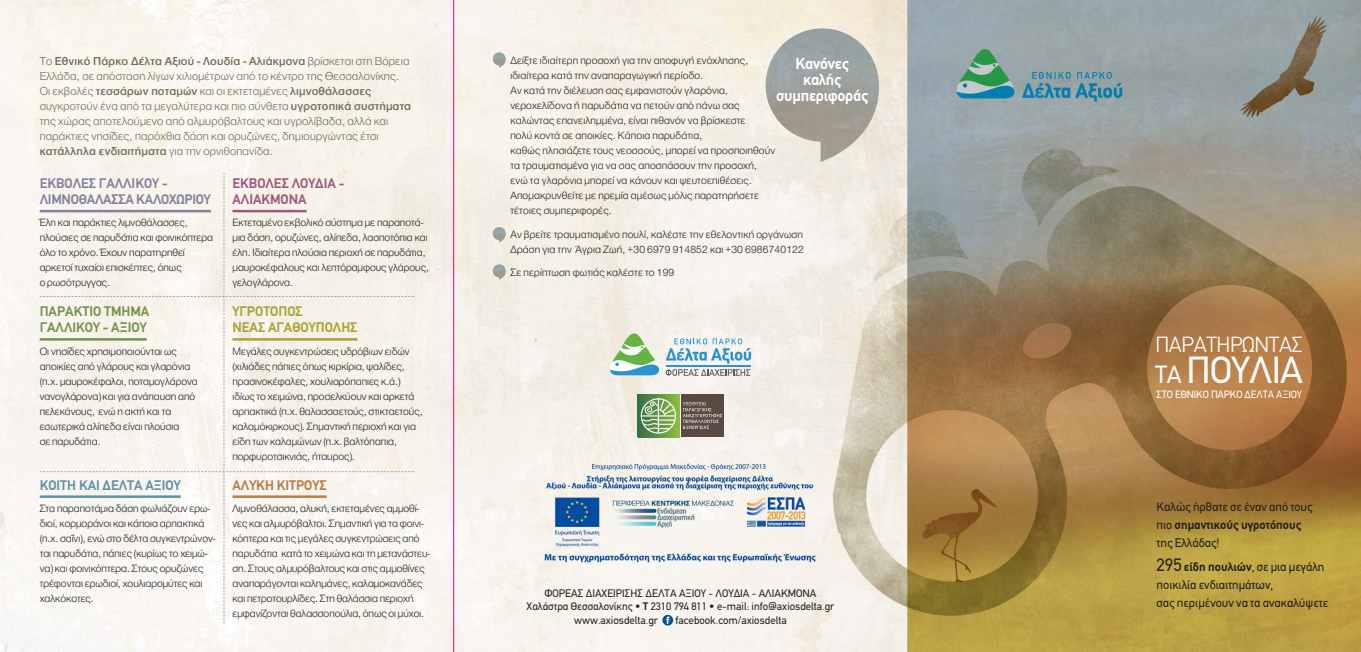
<style>
.page{position:relative;width:1361px;height:652px;background:#fff}
.page>*{position:absolute;margin:0;border:0;box-sizing:border-box;transform-origin:0 0}
.t1{font:38px "PF Din Text";letter-spacing:-.015em;color:#fff}
.t2{font:300 22px "PF Din Text";letter-spacing:-.015em;color:#fff}
.t3{font:700 16px/16px "PF Din Text";letter-spacing:-.015em;color:#fff;text-align:center}
.t4{font:700 14px/16px "PF Din Text";letter-spacing:-.015em;color:#8482a2}
.t5{font:700 14px/16px "PF Din Text";color:#79914e}
.t6{font:700 14px/16px "PF Din Text";color:#aba136}
.t7{font:700 14px/16px "PF Din Text";color:#a1587b}
.t8{font:700 14px "PF Din Text";color:#5e91a8}
.t9{font:700 14px "PF Din Text";color:#b87d45}
.t10{font:12.5px/18px "PF Din Text";color:#231f20}
.t11{font:300 12px/15px "CF Helvetica";letter-spacing:.015em;color:#6d6c54}
.t12{font:300 11px/15px "CF Helvetica";color:#231f20}
.t13{font:11px "PF Din Text";color:#231f20}
.t14{font:10.7px "PF Din Text";letter-spacing:-.015em;color:#fff}
.s1{font-weight:500}
.s2{font-weight:700}
.s3{font-size:25px}
.s4{font-size:18px}
</style>
<div class="page">
<img style="left:0;top:0;width:1361px;height:652px">
<svg style="left:610px;top:333px;width:141px;height:43px"></svg>
<hr style="left:665px;top:365px;width:85px;height:1px;background:#2c93d1">
<div style="left:681px;top:395px;width:42px;height:42px;background:#5a4a42"></div>
<hr style="left:680px;top:395px;width:1px;height:42px;background:#8ec13f">
<div style="left:637px;top:395px;width:43px;height:42px;background:linear-gradient(to right,#366c45,#8dbc41)"></div>
<hr style="left:637px;top:395px;width:1px;height:42px;background:#346f43">
<svg style="left:641px;top:398px;width:35px;height:36px"></svg>
<svg style="left:683px;top:402px;width:39px;height:27px"></svg>
<svg style="left:40px;top:173px;width:374px;height:451px"></svg>
<hr style="left:453px;top:0;width:1px;height:652px;background:#ec008c">
<img style="left:765px;top:28px;width:114px;height:134px">
<img style="left:493px;top:52px;width:13px;height:16px">
<img style="left:493px;top:227px;width:13px;height:15px">
<img style="left:493px;top:264px;width:13px;height:16px">
<svg style="left:662px;top:615px;width:11px;height:11px"></svg>
<svg style="left:666px;top:616px;width:3px;height:8px"></svg>
<p class="t11" style="left:40px;top:54px;width:373px">Το <span class="s1">Εθνικό Πάρκο Δέλτα Αξιού - Λουδία - Αλιάκμονα</span> βρίσκεται στη Βόρεια Ελλάδα, σε απόσταση λίγων χιλιομέτρων από το κέντρο της Θεσσαλονίκης.<br>Οι εκβολές <span class="s1">τεσσάρων ποταμών</span> και οι εκτεταμένες <span class="s1">λιμνοθάλασσες </span>συγκροτούν ένα από τα μεγαλύτερα και πιο σύνθετα <span class="s1">υγροτοπικά συστήματα </span>της χώρας αποτελούμενο από αλμυρόβαλτους και υγρολίβαδα, αλλά και παράκτιες νησίδες, παρόχθια δάση και ορυζώνες, δημιουργώντας έτσι <span class="s1">κατάλληλα ενδιαιτήματα</span> για την ορνιθοπανίδα.</p>
<p class="t4" style="left:40px;top:177px;width:173px">ΕΚΒΟΛΕΣ ΓΑΛΛΙΚΟΥ -<br>ΛΙΜΝΟΘΑΛΑΣΣΑ ΚΑΛΟΧΩΡΙΟΥ</p>
<p class="t12" style="left:40px;top:216px;width:175px">Έλη και παράκτιες λιμνοθάλασσες, πλούσιες σε παρυδάτια και φοινικόπτερα όλο το χρόνο. Έχουν παρατηρηθεί αρκετοί τυχαίοι επισκέπτες, όπως<br>ο ρωσότρυγγας.</p>
<p class="t5" style="left:40px;top:305px;width:111px">ΠΑΡΑΚΤΙΟ ΤΜΗΜΑ<br>ΓΑΛΛΙΚΟΥ - ΑΞΙΟΥ</p>
<p class="t12" style="left:40px;top:344px;width:160px">Οι νησίδες χρησιμοποιούνται ως αποικίες από γλάρους και γλαρόνια (π.χ. μαυροκέφαλοι, ποταμογλάρονα νανογλάρονα) και για ανάπαυση από πελεκάνους, ενώ η ακτή και τα εσωτερικά αλίπεδα είναι πλούσια<br>σε παρυδάτια.</p>
<p class="t8" style="left:40px;top:480px;width:143px">ΚΟΙΤΗ ΚΑΙ ΔΕΛΤΑ ΑΞΙΟΥ</p>
<p class="t12" style="left:40px;top:502px;width:177px">Στα παραποτάμια δάση φωλιάζουν ερω&shy;διοί, κορμοράνοι και κάποια αρπακτικά (π.χ. σαΐνι), ενώ στο δέλτα συγκεντρώνον&shy;ται παρυδάτια, πάπιες (κυρίως το χειμώ&shy;να) και φοινικόπτερα. Στους ορυζώνες τρέφονται ερωδιοί, χουλιαρομύτες και χαλκόκοτες.</p>
<p class="t7" style="left:232px;top:177px;width:113px">ΕΚΒΟΛΕΣ ΛΟΥΔΙΑ -<br>ΑΛΙΑΚΜΟΝΑ</p>
<p class="t12" style="left:232px;top:216px;width:198px">Εκτεταμένο εκβολικό σύστημα με παραποτά&shy;μια δάση, ορυζώνες, αλίπεδα, λασποτόπια και έλη. Ιδιαίτερα πλούσια περιοχή σε παρυδάτια, μαυροκέφαλους και λεπτόραμφους γλάρους, γελογλάρονα.</p>
<p class="t6" style="left:232px;top:305px;width:126px">ΥΓΡΟΤΟΠΟΣ<br>ΝΕΑΣ ΑΓΑΘΟΥΠΟΛΗΣ</p>
<p class="t12" style="left:232px;top:344px;width:192px">Μεγάλες συγκεντρώσεις υδρόβιων ειδών (χιλιάδες πάπιες όπως κιρκίρια, ψαλίδες, πρασινοκέφαλες, χουλιαρόπαπιες κ.ά.) ιδίως το χειμώνα, προσελκύουν και αρκετά αρπακτικά (π.χ. θαλασσαετούς, στικταετούς, καλαμόκιρκους). Σημαντική περιοχή και για είδη των καλαμώνων (π.χ. βαλτόπαπια, πορφυροτσικνιάς, ήταυρος).</p>
<p class="t9" style="left:232px;top:480px;width:96px">ΑΛΥΚΗ ΚΙΤΡΟΥΣ</p>
<p class="t12" style="left:232px;top:502px;width:199px">Λιμνοθάλασσα, αλυκή, εκτεταμένες αμμοθί&shy;νες και αλμυρόβαλτοι. Σημαντική για τα φοινι&shy;κόπτερα και τις μεγάλες συγκεντρώσεις από παρυδάτια κατά το χειμώνα και τη μετανάστευ&shy;ση. Στους αλμυρόβαλτους και στις αμμοθίνες αναπαράγονται καλημάνες, καλαμοκανάδες και πετροτουρλίδες. Στη θαλάσσια περιοχή εμφανίζονται θαλασσοπούλια, όπως οι μύχοι.</p>
<p class="t12" style="left:510px;top:54px;width:266px">Δείξτε ιδιαίτερη προσοχή για την αποφυγή ενόχλησης, ιδιαίτερα κατά την αναπαραγωγική περίοδο.<br>Αν κατά την διέλευση σας εμφανιστούν γλαρόνια, νεροχελίδονα ή παρυδάτια να πετούν από πάνω σας καλώντας επανειλημμένα, είναι πιθανόν να βρίσκεστε<br>πολύ κοντά σε αποικίες. Κάποια παρυδάτια,<br>καθώς πλησιάζετε τους νεοσσούς, μπορεί να προσποιηθούν τα τραυματισμένα για να σας αποσπάσουν την προσοχή, ενώ τα γλαρόνια μπορεί να κάνουν και ψευτοεπιθέσεις.<br>Απομακρυνθείτε με ηρεμία αμέσως μόλις παρατηρήσετε τέτοιες συμπεριφορές.</p>
<p class="t12" style="left:510px;top:227px;width:295px">Αν βρείτε τραυματισμένο πουλί, καλέστε την εθελοντική οργάνωση<br>Δράση για την Άγρια Ζωή, +30 6979 914852 και +30 6986740122</p>
<p class="t12" style="left:510px;top:266px;width:165px">Σε περίπτωση φωτιάς καλέστε το 199</p>
<h3 class="t3" style="left:776px;top:57px;width:93px">Κανόνες καλής συμπεριφοράς</h3>
<p class="t13" style="left:544px;top:590px;width:274px">ΦΟΡΕΑΣ ΔΙΑΧΕΙΡΙΣΗΣ ΔΕΛΤΑ ΑΞΙΟΥ - ΛΟΥΔΙΑ - ΑΛΙΑΚΜΟΝΑ</p>
<p class="t13" style="left:526px;top:603px;width:309px">Χαλάστρα Θεσσαλονίκης • <span class="s2">T</span> 2310 794 811 • e-mail: info@axiosdelta.gr</p>
<p class="t13" style="left:574px;top:616px;width:85px">www.axiosdelta.gr</p>
<p class="t13" style="left:675px;top:616px;width:113px">facebook.com/axiosdelta</p>
<h2 class="t2" style="left:1155px;top:337px;width:149px">ΠΑΡΑΤΗΡΩΝΤΑΣ</h2>
<h1 class="t1" style="left:1155px;top:357px;width:149px"><span class="s3">ΤΑ</span> ΠΟΥΛΙΑ</h1>
<p class="t14" style="left:1156px;top:391px;width:147px">ΣΤΟ ΕΘΝΙΚΟ ΠΑΡΚΟ ΔΕΛΤΑ ΑΞΙΟΥ</p>
<p class="t10" style="left:1156px;top:499px;width:157px">Καλώς ήρθατε σε έναν από τους πιο <span class="s2">σημαντικούς υγροτόπους </span>της Ελλάδας!</p>
<p class="t10" style="left:1156px;top:559px;width:173px"><span class="s4">295</span> <span class="s2">είδη πουλιών</span>, σε μια μεγάλη ποικιλία ενδιαιτημάτων,<br>σας περιμένουν να τα ανακαλύψετε</p>
</div>
